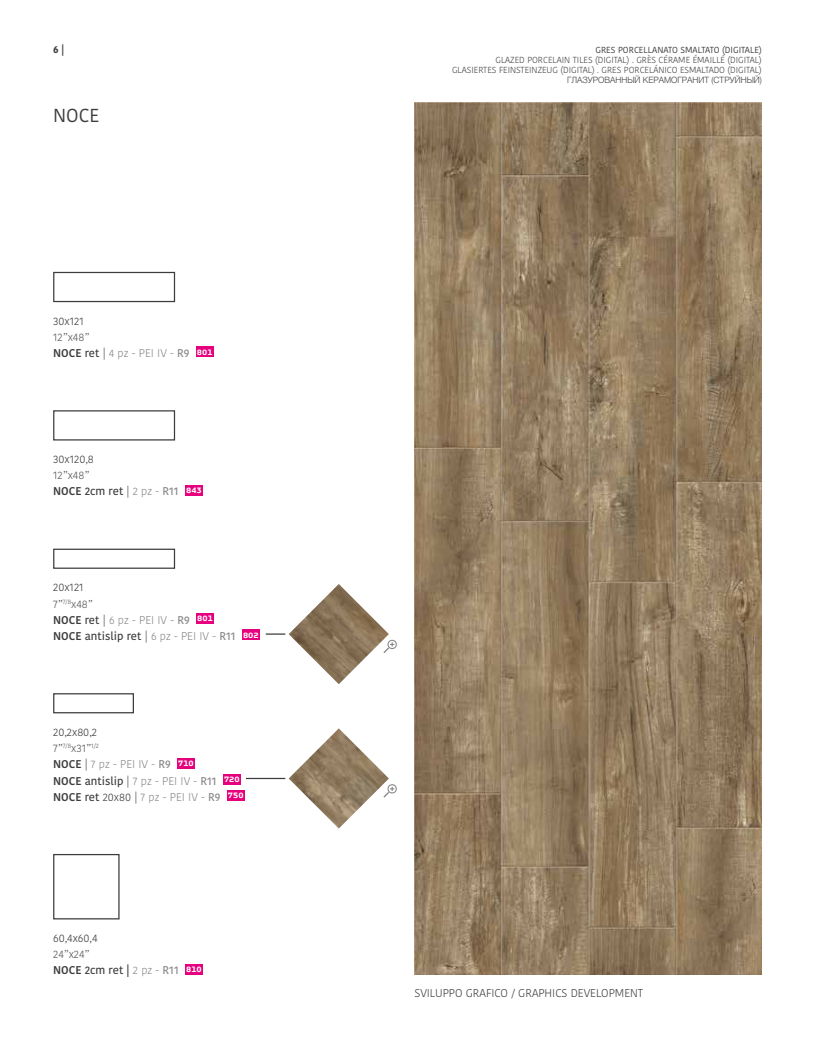
<style>
.page{position:relative;width:815px;height:1063px;background:#fff}
.page>*{position:absolute;margin:0;border:0;box-sizing:border-box;transform-origin:0 0}
.t1{font:18.75px "Kohinoor Bangla";color:#3c3c3b}
.t2{font:300 11.25px/16.2px "Kohinoor Bangla";color:#878787}
.t3{font:300 11.25px "Kohinoor Bangla";color:#3c3c3b}
.t4{font:300 11.25px/16.2px "Kohinoor Bangla";color:#575756}
.t5{font:700 10px "Kohinoor Bangla";color:#3c3c3b}
.t6{font:300 8.75px/10px "Kohinoor Bangla";color:#3c3c3b;text-align:right}
.t7{font:300 8.75px "Helvetica Neue LTCYR";color:#3c3c3b}
.t8{font:8.75px "Kohinoor Bangla";color:#3c3c3b}
.s1{color:#575756}
.s2{font-weight:600;color:#3c3c3b}
.s3{font-weight:500;color:#3c3c3b}
.s4{color:#3c3c3b}
.s5{font-weight:500}
.s6{color:#878787}
.s7{font-weight:500;color:#878787}
</style>
<div class="page">
<img style="left:415px;top:103px;width:347px;height:871px">
<div style="left:196px;top:613px;width:18px;height:11px;background:#e6007d"></div>
<div style="left:242px;top:629px;width:18px;height:11px;background:#e6007d"></div>
<div style="left:53px;top:854px;width:67px;height:65px;background:#fff;border:1px solid #3c3c3b"></div>
<div style="left:185px;top:964px;width:18px;height:10px;background:#e6007d"></div>
<div style="left:53px;top:549px;width:122px;height:20px;background:#fff;border:1px solid #3c3c3b"></div>
<div style="left:53px;top:272px;width:122px;height:30px;background:#fff;border:1px solid #3c3c3b"></div>
<div style="left:196px;top:346px;width:18px;height:11px;background:#e6007d"></div>
<div style="left:53px;top:410px;width:122px;height:31px;background:#fff;border:1px solid #3c3c3b"></div>
<div style="left:185px;top:485px;width:18px;height:10px;background:#e6007d"></div>
<div style="left:53px;top:693px;width:81px;height:20px;background:#fff;border:1px solid #3c3c3b"></div>
<div style="left:177px;top:758px;width:18px;height:10px;background:#e6007d"></div>
<div style="left:223px;top:774px;width:18px;height:11px;background:#e6007d"></div>
<div style="left:227px;top:790px;width:18px;height:11px;background:#e6007d"></div>
<svg style="left:389px;top:639px;width:8px;height:10px"></svg>
<svg style="left:266px;top:633px;width:19px;height:2px"></svg>
<img style="left:289px;top:584px;width:100px;height:100px">
<svg style="left:389px;top:784px;width:8px;height:10px"></svg>
<hr style="left:246px;top:778px;width:39px;height:1px;background:#3c3c3b">
<img style="left:289px;top:728px;width:100px;height:101px">
<p class="t5" style="left:53px;top:41px;width:13px">6 |</p>
<h1 class="t1" style="left:53px;top:101px;width:48px">NOCE</h1>
<p class="t3" style="left:53px;top:312px;width:32px">30x121</p>
<p class="t2" style="left:53px;top:329px;width:161px"><span class="s1">12”x48”<br></span><span class="s2">NOCE</span> <span class="s3">ret</span> <span class="s4">|</span> 4 pz - PEI IV - <span class="s5">R9</span> <sup>801</sup></p>
<p class="t3" style="left:53px;top:451px;width:42px">30x120,8</p>
<p class="t4" style="left:53px;top:467px;width:150px">12”x48”<br><span class="s2">NOCE</span> <span class="s3">2cm ret</span> <span class="s4">|</span> <span class="s6">2 pz -</span> <span class="s7">R11</span> <sup>843</sup></p>
<p class="t2" style="left:53px;top:579px;width:207px"><span class="s4">20x121<br></span><span class="s1">7”</span><sup>7/8</sup><span class="s1">x48”<br></span><span class="s2">NOCE</span> <span class="s3">ret</span> <span class="s4">|</span> 6 pz - PEI IV - <span class="s5">R9</span> <sup>801<br></sup><span class="s2">NOCE</span> <span class="s3">antislip ret</span> <span class="s4">|</span> 6 pz - PEI IV - <span class="s5">R11</span> <sup>802</sup></p>
<p class="t2" style="left:53px;top:724px;width:192px"><span class="s4">20,2x80,2<br></span><span class="s1">7”</span><sup>7/8</sup><span class="s1">x31”</span><sup>1/2<br></sup><span class="s2">NOCE</span> <span class="s4">|</span> 7 pz - PEI IV - <span class="s5">R9</span> <sup>710<br></sup><span class="s2">NOCE</span> <span class="s3">antislip</span> <span class="s4">|</span> 7 pz - PEI IV - <span class="s5">R11</span> <sup>720<br></sup><span class="s2">NOCE</span> <span class="s3">ret</span> <span class="s4">20x80 |</span> 7 pz - PEI IV - <span class="s5">R9</span> <sup>750</sup></p>
<p class="t3" style="left:53px;top:930px;width:46px">60,4x60,4</p>
<p class="t4" style="left:53px;top:946px;width:150px">24”x24”<br><span class="s2">NOCE</span> <span class="s3">2cm ret</span> <span class="s2">|</span> <span class="s6">2 pz -</span> <span class="s7">R11</span> <sup>810</sup></p>
<p class="t8" style="left:595px;top:43px;width:168px">GRES PORCELLANATO SMALTATO (DIGITALE)</p>
<p class="t6" style="left:452px;top:55px;width:311px">GLAZED PORCELAIN TILES (DIGITAL) . GRÈS CÉRAME ÉMAILLÉ (DIGITAL)<br>GLASIERTES FEINSTEINZEUG (DIGITAL) . GRES PORCELÁNICO ESMALTADO (DIGITAL)</p>
<p class="t7" style="left:567px;top:75px;width:196px">ГЛАЗУРОВАННЫЙ КЕРАМОГРАНИТ (СТРУЙНЫЙ)</p>
<p class="t3" style="left:415px;top:985px;width:230px">SVILUPPO GRAFICO / GRAPHICS DEVELOPMENT</p>
</div>
